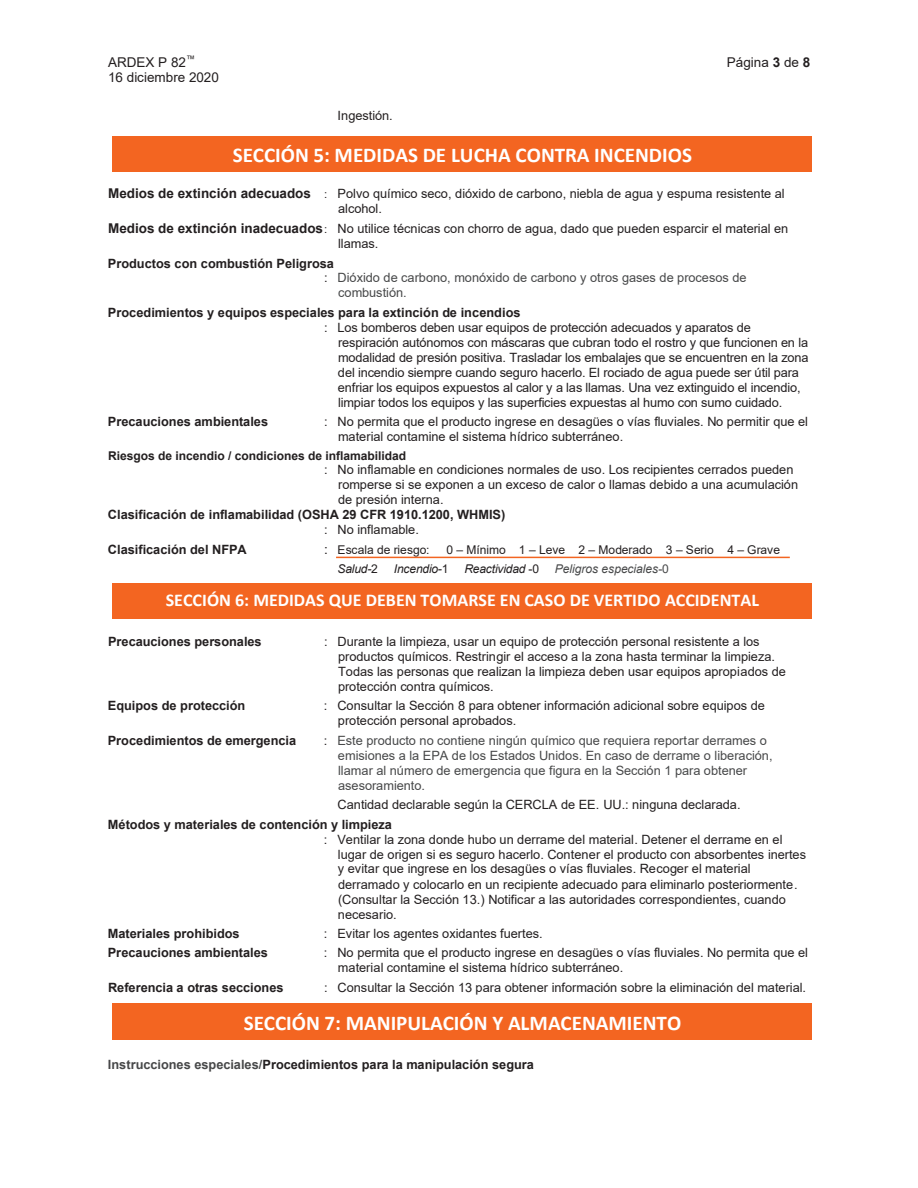
<style>
.page{position:relative;width:918px;height:1188px;background:#fff}
.page>*{position:absolute;margin:0;border:0;box-sizing:border-box;transform-origin:0 0}
.t1{font:700 21px "Calibri";color:#fff}
.t2{font:700 18px "Calibri";color:#fff}
.t3{font:13.5px "Arial";color:#231f20}
.t4{font:12.75px/15px "Arial";letter-spacing:-.005em;color:#231f20}
.t5{font:700 12.75px "Arial";letter-spacing:-.005em;color:#231f20}
.t6{font:12.75px/15px "Arial";letter-spacing:-.005em;color:#474849}
.t7{font:12px "Arial";letter-spacing:-.005em;color:#231f20}
.t8{font:700 12px "Arial";color:#231f20}
.t9{font:italic 12px "Arial";letter-spacing:-.02em;color:#231f20}
.t10{font:italic 12px "Arial";color:#474849}
.s1{font-weight:700}
.s2{font-weight:700;font-size:13.5px}
.s3{font-size:11.4px}
.s4{color:#231f20}
.s5{font-size:13.5px}
.s6{font-style:normal}
.s7{color:#474849}
</style>
<div class="page">
<div style="left:112px;top:136px;width:700px;height:36px;background:#f36521"></div>
<div style="left:112px;top:583px;width:700px;height:36px;background:#f36521"></div>
<div style="left:112px;top:1004px;width:700px;height:36px;background:#f36521"></div>
<hr style="left:336px;top:557px;width:454px;height:1px;background:#f36521">
<p class="t3" style="left:108px;top:53px;width:89px">ARDEX P 82<sup>™</sup></p>
<p class="t3" style="left:727px;top:53px;width:85px">Página <span class="s1">3</span> de <span class="s1">8</span></p>
<p class="t3" style="left:108px;top:68px;width:112px">16 diciembre 2020</p>
<p class="t4" style="left:338px;top:108px;width:57px">Ingestión.</p>
<h1 class="t1" style="left:233px;top:140px;width:461px">SECCIÓN 5: MEDIDAS DE LUCHA CONTRA INCENDIOS</h1>
<p class="t4" style="left:338px;top:186px;width:448px;text-indent:-230px"><span class="s2">Medios de extinción adecuados</span> <span class="s3">:</span> Polvo químico seco, dióxido de carbono, niebla de agua y espuma resistente al alcohol.</p>
<p class="t4" style="left:338px;top:221px;width:452px;text-indent:-230px"><span class="s2">Medios de extinción inadecuados</span><span class="s3">:</span> No utilice técnicas con chorro de agua, dado que pueden esparcir el material en llamas.</p>
<p class="t5" style="left:108px;top:254px;width:227px">Productos con combustión Peligrosa</p>
<p class="t6" style="left:324px;top:270px;width:424px"><span class="s4">:</span> Dióxido de carbono, monóxido de carbono y otros gases de procesos de</p>
<p class="t6" style="left:338px;top:285px;width:70px">combustión.</p>
<p class="t5" style="left:108px;top:303px;width:414px">Procedimientos y equipos especiales para la extinción de incendios</p>
<p class="t4" style="left:338px;top:320px;width:472px;text-indent:-14px">: Los bomberos deben usar equipos de protección adecuados y aparatos de respiración autónomos con máscaras que cubran todo el rostro y que funcionen en la modalidad de presión positiva. Trasladar los embalajes que se encuentren en la zona del incendio siempre cuando seguro hacerlo. El rociado de agua puede ser útil para enfriar los equipos expuestos al calor y a las llamas. Una vez extinguido el incendio, limpiar todos los equipos y las superficies expuestas al humo con sumo cuidado.</p>
<p class="t5" style="left:108px;top:413px;width:162px">Precauciones ambientales</p>
<p class="t4" style="left:338px;top:414px;width:472px;text-indent:-14px">: No permita que el producto ingrese en desagües o vías fluviales. No permitir que el material contamine el sistema hídrico subterráneo.</p>
<p class="t8" style="left:108px;top:447px;width:300px">Riesgos de incendio / condiciones de inflamabilidad</p>
<p class="t4" style="left:338px;top:462px;width:462px;text-indent:-14px">: No inflamable en condiciones normales de uso. Los recipientes cerrados pueden romperse si se exponen a un exceso de calor o llamas debido a una acumulación de presión interna.</p>
<p class="t5" style="left:108px;top:506px;width:399px">Clasificación de inflamabilidad (OSHA 29 CFR 1910.1200, WHMIS)</p>
<p class="t4" style="left:324px;top:522px;width:96px">: No inflamable.</p>
<p class="t5" style="left:108px;top:541px;width:140px">Clasificación del NFPA</p>
<p class="t7" style="left:324px;top:542px;width:107px"><span class="s5">:</span> Escala de riesgo:</p>
<p class="t7" style="left:446px;top:542px;width:335px">0 – Mínimo 1 – Leve 2 – Moderado 3 – Serio 4 – Grave</p>
<p class="t9" style="left:338px;top:561px;width:42px">Salud-<span class="s6">2</span></p>
<p class="t9" style="left:394px;top:561px;width:56px">Incendio-<span class="s6">1</span></p>
<p class="t9" style="left:464px;top:561px;width:76px">Reactividad <span class="s6">-0</span></p>
<p class="t10" style="left:555px;top:561px;width:116px">Peligros especiales<span class="s6">-0</span></p>
<h2 class="t2" style="left:166px;top:587px;width:595px">SECCIÓN 6: MEDIDAS QUE DEBEN TOMARSE EN CASO DE VERTIDO ACCIDENTAL</h2>
<p class="t5" style="left:108px;top:632px;width:155px">Precauciones personales</p>
<p class="t4" style="left:338px;top:634px;width:450px;text-indent:-14px">: Durante la limpieza, usar un equipo de protección personal resistente a los productos químicos. Restringir el acceso a la zona hasta terminar la limpieza.<br>Todas las personas que realizan la limpieza deben usar equipos apropiados de protección contra químicos.</p>
<p class="t5" style="left:108px;top:697px;width:139px">Equipos de protección</p>
<p class="t4" style="left:338px;top:698px;width:429px;text-indent:-14px">: Consultar la Sección 8 para obtener información adicional sobre equipos de protección personal aprobados.</p>
<p class="t5" style="left:108px;top:731px;width:190px">Procedimientos de emergencia</p>
<p class="t6" style="left:338px;top:733px;width:436px;text-indent:-14px"><span class="s4">:</span> Este producto no contiene ningún químico que requiera reportar derrames o emisiones a la EPA de los Estados Unidos. En caso de derrame o liberación, llamar al número de emergencia que figura en la Sección 1 para obtener asesoramiento.</p>
<p class="t4" style="left:337px;top:797px;width:405px">Cantidad declarable según la CERCLA de EE. UU.: ninguna declarada.</p>
<p class="t5" style="left:108px;top:815px;width:286px">Métodos y materiales de contención y limpieza</p>
<p class="t4" style="left:338px;top:832px;width:470px;text-indent:-14px">: Ventilar la zona donde hubo un derrame del material. Detener el derrame en el lugar de origen si es seguro hacerlo. Contener el producto con absorbentes inertes y evitar que ingrese en los desagües o vías fluviales. Recoger el material derramado y colocarlo en un recipiente adecuado para eliminarlo posteriormente. (Consultar la Sección 13.) Notificar a las autoridades correspondientes, cuando necesario.</p>
<p class="t5" style="left:108px;top:924px;width:133px">Materiales prohibidos</p>
<p class="t4" style="left:324px;top:926px;width:220px">: Evitar los agentes oxidantes fuertes.</p>
<p class="t5" style="left:108px;top:944px;width:162px">Precauciones ambientales</p>
<p class="t4" style="left:338px;top:945px;width:472px;text-indent:-14px">: No permita que el producto ingrese en desagües o vías fluviales. No permita que el material contamine el sistema hídrico subterráneo.</p>
<p class="t5" style="left:108px;top:978px;width:177px">Referencia a otras secciones</p>
<p class="t4" style="left:324px;top:980px;width:484px">: Consultar la Sección 13 para obtener información sobre la eliminación del material.</p>
<h1 class="t1" style="left:244px;top:1008px;width:439px">SECCIÓN 7: MANIPULACIÓN Y ALMACENAMIENTO</h1>
<p class="t5" style="left:108px;top:1056px;width:428px"><span class="s7">Instrucciones especiales/</span>Procedimientos para la manipulación segura</p>
</div>
